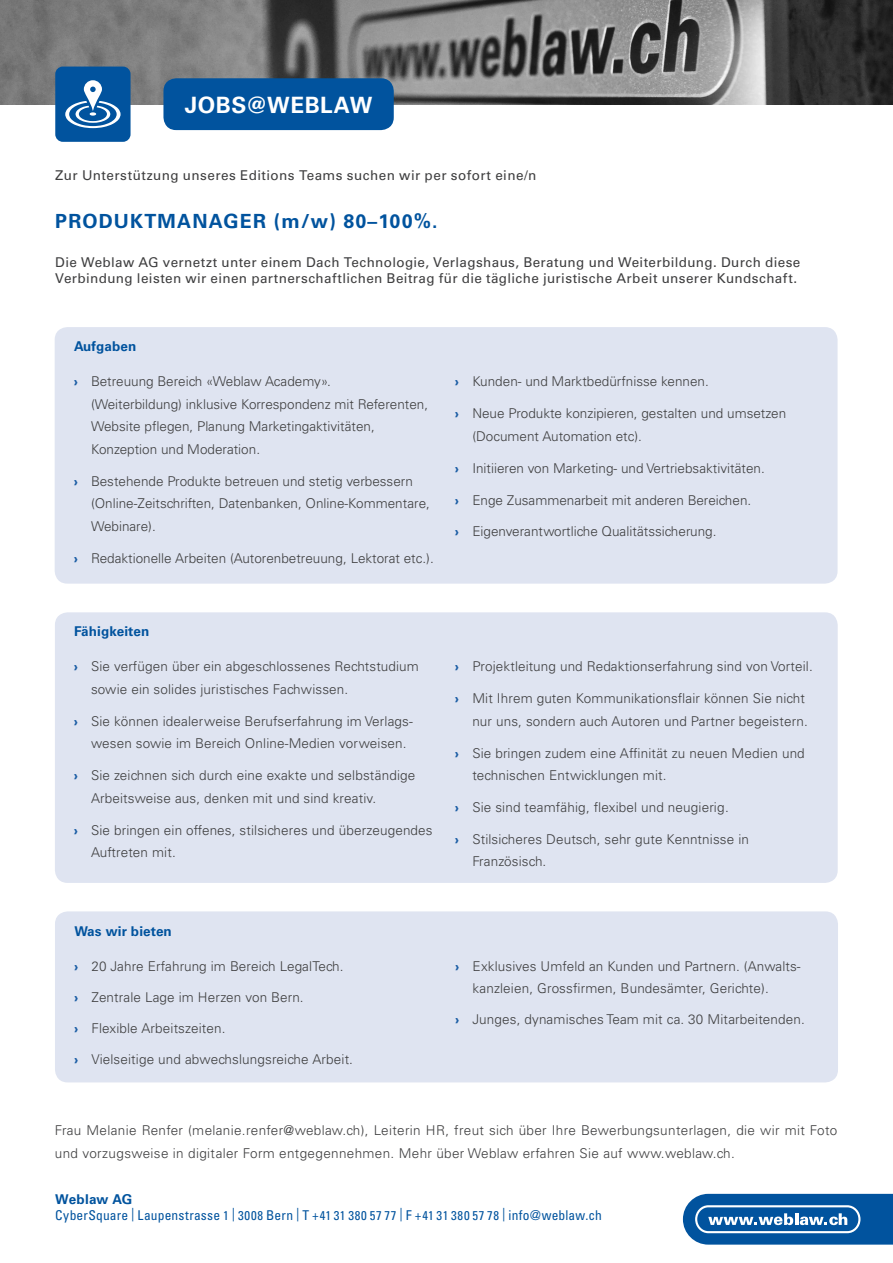
<style>
.page{position:relative;width:893px;height:1263px;background:#fff}
.page>*{position:absolute;margin:0;border:0;box-sizing:border-box;transform-origin:0 0}
.t1{font:700 22.5px "Univers LT Std";letter-spacing:.025em;color:#fff}
.t2{font:700 19.5px "Univers LT Std";letter-spacing:.06em;color:#01539e}
.t3{font:300 13.5px/22.5px "Univers LT Std";letter-spacing:.01em;color:#3e3e3f}
.t4{font:13.5px/16.2px "Univers LT Std";letter-spacing:.03em;color:#3e3e3f}
.t5{font:condensed 13.5px/16.2px "Univers LT Std";letter-spacing:.015em;color:#01539e}
.t6{font:700 13.5px "Univers LT Std";letter-spacing:.01em;color:#01539e}
.s1{font-weight:700;color:#1c5ea5}
.s2{font-weight:700;font-stretch:normal}
.s3{font-size:12.75px}
</style>
<div class="page">
<svg style="left:683px;top:1194px;width:210px;height:50px"></svg>
<div style="left:55px;top:612px;width:783px;height:271px;background:#dfe4f1;border-radius:13px"></div>
<div style="left:55px;top:911px;width:783px;height:171px;background:#dfe4f1;border-radius:13px"></div>
<img style="left:0;top:0;width:893px;height:104px">
<div style="left:55px;top:67px;width:76px;height:75px;background:#01539e;border-radius:8px"></div>
<div style="left:163px;top:78px;width:231px;height:52px;background:#01539e;border-radius:13px"></div>
<svg style="left:65px;top:80px;width:56px;height:48px"></svg>
<div style="left:55px;top:327px;width:783px;height:257px;background:#dfe4f1;border-radius:13px"></div>
<h1 class="t1" style="left:185px;top:92px;width:189px">JOBS@WEBLAW</h1>
<p class="t4" style="left:55px;top:167px;width:483px">Zur Unterstützung unseres Editions Teams suchen wir per sofort eine/n</p>
<h2 class="t2" style="left:55px;top:209px;width:384px">PRODUKTMANAGER (m/w) 80–100%.</h2>
<p class="t4" style="left:55px;top:254px;width:747px">Die Weblaw AG vernetzt unter einem Dach Technologie, Verlagshaus, Beratung und Weiterbildung. Durch diese<br>Verbindung leisten wir einen partnerschaftlichen Beitrag für die tägliche juristische Arbeit unserer Kundschaft.</p>
<p class="t6" style="left:74px;top:338px;width:64px">Aufgaben</p>
<p class="t3" style="left:91px;top:370px;width:339px;text-indent:-17px"><span class="s1">›</span> Betreuung Bereich «Weblaw Academy».<br>(Weiterbildung) inklusive Korrespondenz mit Referenten, Website pflegen, Planung Marketingaktivitäten, Konzeption und Moderation.</p>
<p class="t3" style="left:91px;top:470px;width:340px;text-indent:-17px"><span class="s1">›</span> Bestehende Produkte betreuen und stetig verbessern (Online-Zeitschriften, Datenbanken, Online-Kommentare,<br>Webinare).</p>
<p class="t3" style="left:74px;top:547px;width:361px"><span class="s1">›</span> Redaktionelle Arbeiten (Autorenbetreuung, Lektorat etc.).</p>
<p class="t3" style="left:455px;top:370px;width:255px"><span class="s1">›</span> Kunden- und Marktbedürfnisse kennen.</p>
<p class="t3" style="left:472px;top:402px;width:315px;text-indent:-17px"><span class="s1">›</span> Neue Produkte konzipieren, gestalten und umsetzen (Document Automation etc).</p>
<p class="t3" style="left:455px;top:457px;width:311px"><span class="s1">›</span> Initiieren von Marketing- und Vertriebsaktivitäten.</p>
<p class="t3" style="left:455px;top:488px;width:297px"><span class="s1">›</span> Enge Zusammenarbeit mit anderen Bereichen.</p>
<p class="t3" style="left:455px;top:520px;width:263px"><span class="s1">›</span> Eigenverantwortliche Qualitätssicherung.</p>
<p class="t6" style="left:74px;top:623px;width:77px">Fähigkeiten</p>
<p class="t3" style="left:91px;top:655px;width:329px;text-indent:-17px"><span class="s1">›</span> Sie verfügen über ein abgeschlossenes Rechtstudium sowie ein solides juristisches Fachwissen.</p>
<p class="t3" style="left:91px;top:710px;width:323px;text-indent:-17px"><span class="s1">›</span> Sie können idealerweise Berufserfahrung im Verlags&shy;wesen sowie im Bereich Online-Medien vorweisen.</p>
<p class="t3" style="left:91px;top:764px;width:326px;text-indent:-17px"><span class="s1">›</span> Sie zeichnen sich durch eine exakte und selbständige<br>Arbeitsweise aus, denken mit und sind kreativ.</p>
<p class="t3" style="left:91px;top:818px;width:343px;text-indent:-17px"><span class="s1">›</span> Sie bringen ein offenes, stilsicheres und überzeugendes<br>Auftreten mit.</p>
<p class="t3" style="left:455px;top:655px;width:359px"><span class="s1">›</span> Projektleitung und Redaktionserfahrung sind von Vorteil.</p>
<p class="t3" style="left:455px;top:687px;width:354px;text-align:right"><span class="s1">›</span> Mit Ihrem guten Kommunikationsflair können Sie nicht nur uns, sondern auch Autoren und Partner begeistern.</p>
<p class="t3" style="left:472px;top:742px;width:334px;text-indent:-17px"><span class="s1">›</span> Sie bringen zudem eine Affinität zu neuen Medien und technischen Entwicklungen mit.</p>
<p class="t3" style="left:455px;top:796px;width:275px"><span class="s1">›</span> Sie sind teamfähig, flexibel und neugierig.</p>
<p class="t3" style="left:472px;top:828px;width:278px;text-indent:-17px"><span class="s1">›</span> Stilsicheres Deutsch, sehr gute Kenntnisse in<br>Französisch.</p>
<p class="t6" style="left:74px;top:923px;width:99px">Was wir bieten</p>
<p class="t3" style="left:74px;top:955px;width:271px"><span class="s1">›</span> 20 Jahre Erfahrung im Bereich LegalTech.</p>
<p class="t3" style="left:74px;top:986px;width:231px"><span class="s1">›</span> Zentrale Lage im Herzen von Bern.</p>
<p class="t3" style="left:74px;top:1017px;width:153px"><span class="s1">›</span> Flexible Arbeitszeiten.</p>
<p class="t3" style="left:74px;top:1048px;width:280px"><span class="s1">›</span> Vielseitige und abwechslungsreiche Arbeit.</p>
<p class="t3" style="left:473px;top:955px;width:330px;text-indent:-17px"><span class="s1">›</span> Exklusives Umfeld an Kunden und Partnern. (Anwalts&shy;kanzleien, Grossfirmen, Bundesämter, Gerichte).</p>
<p class="t3" style="left:456px;top:1008px;width:351px"><span class="s1">›</span> Junges, dynamisches Team mit ca. 30 Mitarbeitenden.</p>
<p class="t3" style="left:55px;top:1119px;width:784px">Frau Melanie Renfer (melanie.renfer@weblaw.ch), Leiterin HR, freut sich über Ihre Bewerbungsunterlagen, die wir mit Foto und vorzugsweise in digitaler Form entgegennehmen. Mehr über Weblaw erfahren Sie auf www.weblaw.ch.</p>
<p class="t5" style="left:55px;top:1190px;width:548px"><span class="s2">Weblaw AG<br></span>CyberSquare | Laupenstrasse <span class="s3">1</span> | <span class="s3">3008</span> Bern | T +<span class="s3">41 31 380 57 77</span> | F +<span class="s3">41 31 380 57 78</span> | info@weblaw.ch</p>
</div>
